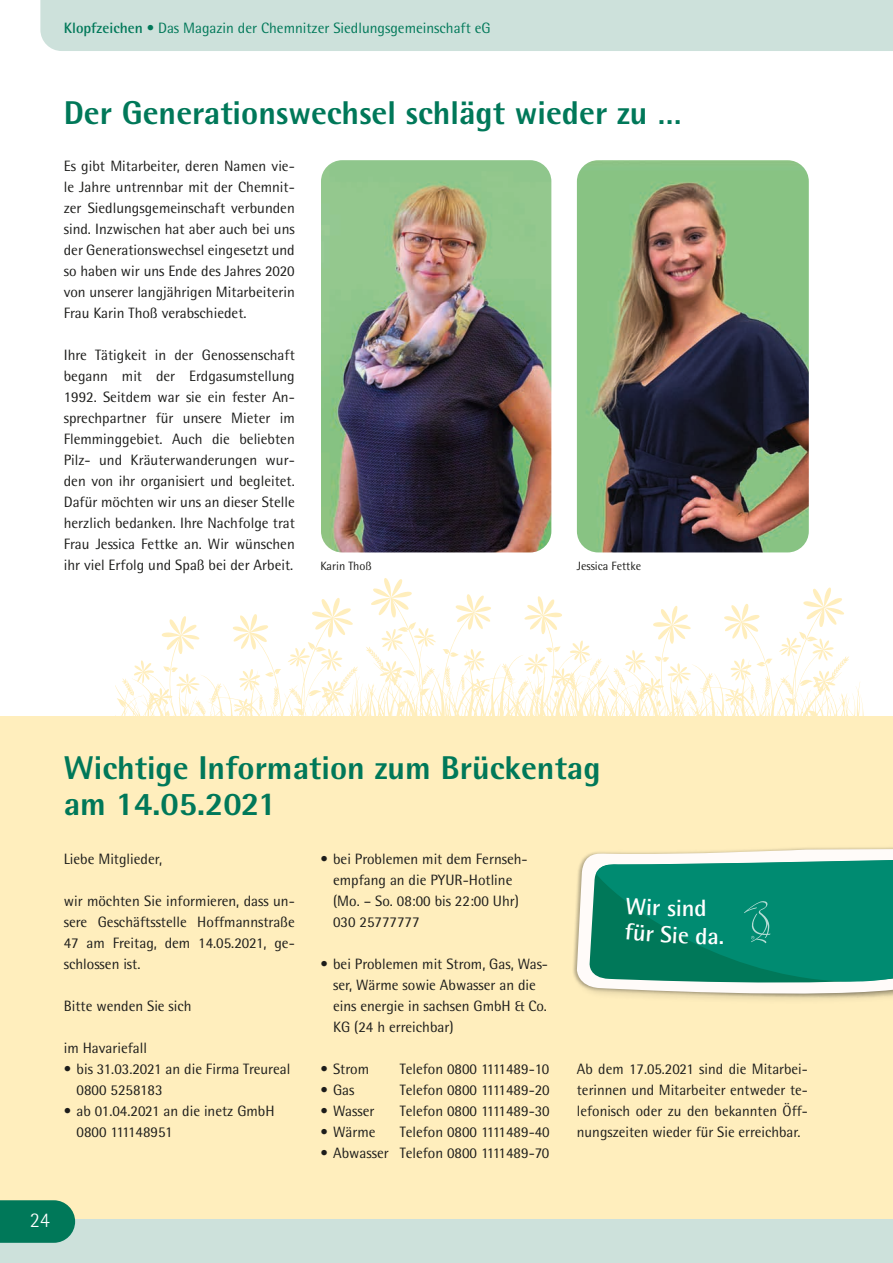
<style>
.page{position:relative;width:893px;height:1263px;background:#fff}
.page>*{position:absolute;margin:0;border:0;box-sizing:border-box;transform-origin:0 0}
.t1{font:800 33px/36px "Rotis Semi Sans";color:#007859}
.t2{font:700 23.55px "Rotis Semi Sans";color:#fff}
.t3{font:300 21px "Rotis Semi Sans";color:#fff}
.t4{font:15px/21px "Rotis Semi Sans";color:#1d1d1b;text-align:justify}
.t5{font:15px "Rotis Semi Sans";color:#007859}
.t6{font:12px "Rotis Semi Sans";color:#1d1d1b}
.s1{font-weight:700}
</style>
<div class="page">
<svg style="left:115px;top:578px;width:749px;height:139px"></svg>
<div style="left:0;top:717px;width:893px;height:544px;background:#ffeebd"></div>
<div style="left:572px;top:843px;width:321px;height:162px;background:#1d1d1b;opacity:.2"></div>
<svg style="left:577px;top:849px;width:316px;height:152px;fill:#fffbf9"></svg>
<img style="left:321px;top:160px;width:230px;height:392px">
<img style="left:577px;top:160px;width:232px;height:392px">
<div style="left:40px;top:0;width:853px;height:51px;background:#cde1db"></div>
<div style="left:0;top:1219px;width:893px;height:44px;background:#cde1db"></div>
<svg style="left:0;top:1200px;width:75px;height:43px;background:#107f60"></svg>
<svg style="left:589px;top:857px;width:304px;height:147px;background:#329b81"></svg>
<p class="t5" style="left:64px;top:19px;width:428px"><span class="s1">Klopfzeichen</span> • Das Magazin der Chemnitzer Siedlungsgemeinschaft eG</p>
<h1 class="t1" style="left:64px;top:94px;width:620px">Der Generationswechsel schlägt wieder zu …</h1>
<p class="t4" style="left:64px;top:156px;width:233px">Es gibt Mitarbeiter, deren Namen vie&shy;le Jahre untrennbar mit der Chemnit&shy;zer Siedlungsgemeinschaft verbunden sind. Inzwischen hat aber auch bei uns der Generationswechsel eingesetzt und so haben wir uns Ende des Jahres 2020 von unserer langjährigen Mitarbeiterin Frau Karin Thoß verabschiedet.</p>
<p class="t4" style="left:64px;top:345px;width:233px">Ihre Tätigkeit in der Genossenschaft begann mit der Erdgasumstellung 1992. Seitdem war sie ein fester An&shy;sprechpartner für unsere Mieter im Flemminggebiet. Auch die beliebten Pilz- und Kräuterwanderungen wur&shy;den von ihr organisiert und begleitet.<br>Dafür möchten wir uns an dieser Stelle herzlich bedanken. Ihre Nachfolge trat Frau Jessica Fettke an. Wir wünschen ihr viel Erfolg und Spaß bei der Arbeit.</p>
<p class="t6" style="left:320px;top:559px;width:53px">Karin Thoß</p>
<p class="t6" style="left:577px;top:559px;width:66px">Jessica Fettke</p>
<h1 class="t1" style="left:64px;top:749px;width:538px">Wichtige Information zum Brückentag am 14.05.2021</h1>
<p class="t4" style="left:64px;top:848px;width:100px">Liebe Mitglieder,</p>
<p class="t4" style="left:64px;top:890px;width:233px">wir möchten Sie informieren, dass un&shy;sere Geschäftsstelle Hoffmannstraße 47 am Freitag, dem 14.05.2021, ge&shy;schlossen ist.</p>
<p class="t4" style="left:64px;top:995px;width:129px">Bitte wenden Sie sich</p>
<p class="t4" style="left:64px;top:1037px;width:85px">im Havariefall</p>
<p class="t4" style="left:77px;top:1058px;width:215px;text-indent:-13px">• bis 31.03.2021 an die Firma Treureal<br>0800 5258183</p>
<p class="t4" style="left:77px;top:1100px;width:200px;text-indent:-13px">• ab 01.04.2021 an die inetz GmbH<br>0800 111148951</p>
<p class="t4" style="left:333px;top:848px;width:196px;text-align:left;text-indent:-13px">• bei Problemen mit dem Fernseh&shy;empfang an die PYUR-Hotline (Mo. – So. 08:00 bis 22:00 Uhr)<br>030 25777777</p>
<p class="t4" style="left:333px;top:953px;width:216px;text-align:left;text-indent:-13px">• bei Problemen mit Strom, Gas, Was&shy;ser, Wärme sowie Abwasser an die eins energie in sachsen GmbH &amp; Co.<br>KG (24 h erreichbar)</p>
<p class="t4" style="left:320px;top:1058px;width:50px">• Strom</p>
<p class="t4" style="left:400px;top:1058px;width:151px">Telefon 0800 1111489-10</p>
<p class="t4" style="left:320px;top:1079px;width:36px">• Gas</p>
<p class="t4" style="left:400px;top:1079px;width:151px">Telefon 0800 1111489-20</p>
<p class="t4" style="left:320px;top:1100px;width:56px">• Wasser</p>
<p class="t4" style="left:400px;top:1100px;width:151px">Telefon 0800 1111489-30</p>
<p class="t4" style="left:320px;top:1121px;width:57px">• Wärme</p>
<p class="t4" style="left:400px;top:1121px;width:151px">Telefon 0800 1111489-40</p>
<p class="t4" style="left:320px;top:1142px;width:230px">• Abwasser Telefon 0800 1111489-70</p>
<h2 class="t2" style="left:682px;top:894px;width:27px">nd</h2>
<h2 class="t2" style="left:719px;top:922px;width:7px">.</h2>
<p class="t4" style="left:577px;top:1058px;width:233px">Ab dem 17.05.2021 sind die Mitarbei&shy;terinnen und Mitarbeiter entweder te&shy;lefonisch oder zu den bekannten Öff&shy;nungszeiten wieder für Sie erreichbar.</p>
<h3 class="t3" style="left:30px;top:1208px;width:22px">24</h3>
</div>
